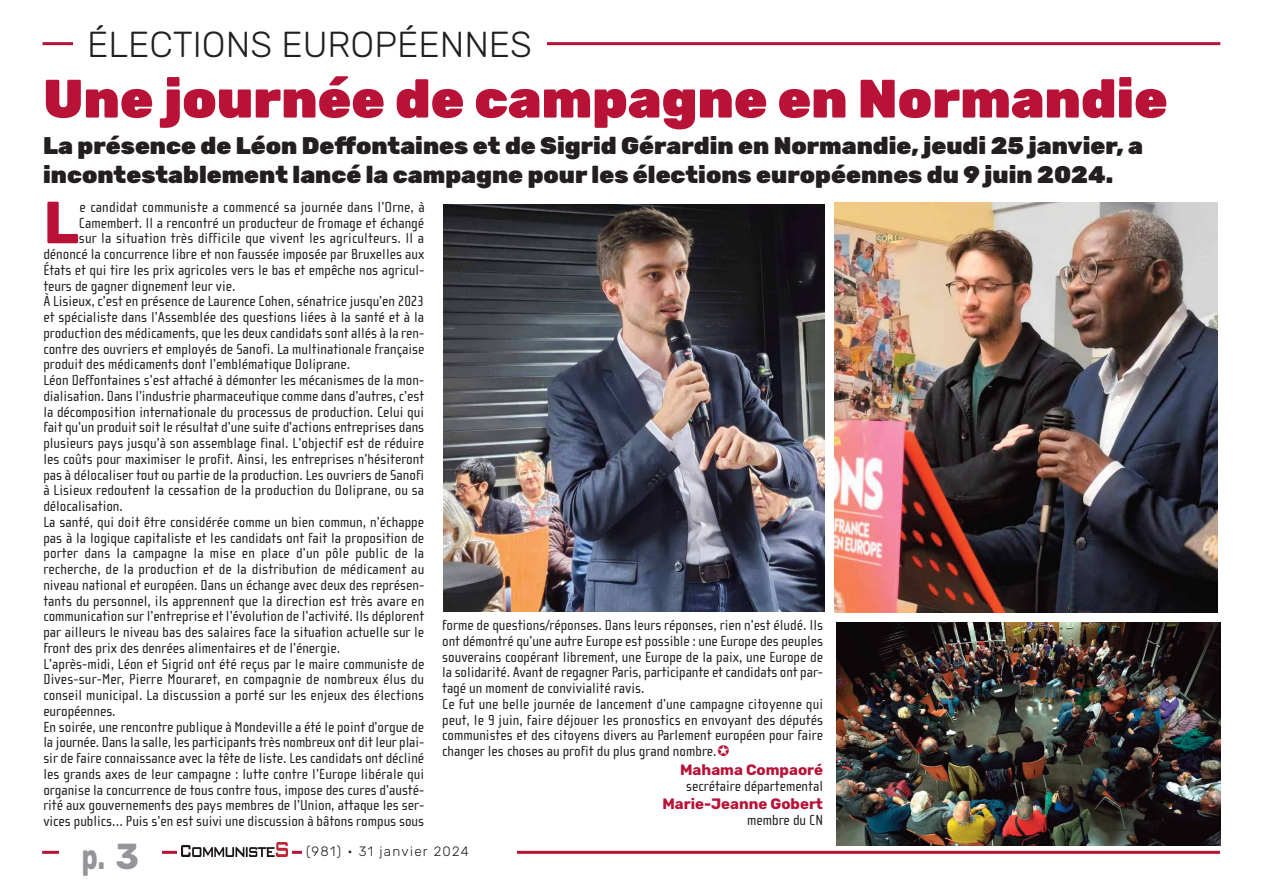
<style>
.page{position:relative;width:1263px;height:893px;background:#fff}
.page>*{position:absolute;margin:0;border:0;box-sizing:border-box;transform-origin:0 0}
.t1{font:700 59.4px "Rubik";color:#b81237}
.t2{font:900 54px "Rubik";color:#b81237}
.t3{font:300 36px "Rubik";color:#231f20}
.t4{font:700 36px "Rubik";color:#939598;scale:.7 1}
.t5{font:900 24px/29.2px "Rubik";color:#231f20}
.t6{font:15px/15.8px "Cholla Sans";color:#231f20}
.t7{font:700 15px "Rubik";color:#b81237}
.t8{font:300 13.5px "Rubik";letter-spacing:.095em;color:#231f20}
</style>
<div class="page">
<hr style="left:42px;top:851px;width:1178px;height:3px;background:#b81237">
<hr style="left:43px;top:42px;width:1177px;height:3px;background:#b81237">
<div style="left:302px;top:843px;width:215px;height:17px;background:#fff"></div>
<div style="left:60px;top:835px;width:102px;height:46px;background:#fff"></div>
<div style="left:177px;top:842px;width:114px;height:19px;background:#fff"></div>
<img style="left:182px;top:843px;width:105px;height:14px">
<div style="left:73px;top:23px;width:474px;height:51px;background:#fff"></div>
<img style="left:836px;top:623px;width:384px;height:223px">
<img style="left:834px;top:203px;width:383px;height:409px">
<img style="left:444px;top:204px;width:381px;height:407px">
<h3 class="t3" style="left:87px;top:23px;width:446px">ÉLECTIONS EUROPÉENNES</h3>
<h2 class="t2" style="left:43px;top:67px;width:1126px">Une journée de campagne en Normandie</h2>
<h3 class="t5" style="left:43px;top:131px;width:1101px">La présence de Léon Deffontaines et de Sigrid Gérardin en Normandie, jeudi 25 janvier, a incontestablement lancé la campagne pour les élections européennes du 9 juin 2024.</h3>
<h1 class="t1" style="left:43px;top:188px;width:37px">L</h1>
<p class="t6" style="left:80px;top:200px;width:347px">e candidat communiste a commencé sa journée dans l’Orne, à</p>
<p class="t6" style="left:79px;top:216px;width:347px">Camembert. Il a rencontré un producteur de fromage et échangé</p>
<p class="t6" style="left:79px;top:232px;width:347px">sur la situation très difficile que vivent les agriculteurs. Il a</p>
<p class="t6" style="left:43px;top:248px;width:382px">dénoncé la concurrence libre et non faussée imposée par Bruxelles aux</p>
<p class="t6" style="left:43px;top:263px;width:382px">États et qui tire les prix agricoles vers le bas et empêche nos agricul-</p>
<p class="t6" style="left:43px;top:279px;width:194px">teurs de gagner dignement leur vie.</p>
<p class="t6" style="left:43px;top:295px;width:382px">À Lisieux, c’est en présence de Laurence Cohen, sénatrice jusqu’en 2023</p>
<p class="t6" style="left:43px;top:311px;width:382px">et spécialiste dans l’Assemblée des questions liées à la santé et à la</p>
<p class="t6" style="left:43px;top:326px;width:382px">production des médicaments, que les deux candidats sont allés à la ren-</p>
<p class="t6" style="left:43px;top:342px;width:382px">contre des ouvriers et employés de Sanofi. La multinationale française</p>
<p class="t6" style="left:43px;top:358px;width:308px">produit des médicaments dont l’emblématique Doliprane.</p>
<p class="t6" style="left:43px;top:374px;width:382px">Léon Deffontaines s’est attaché à démonter les mécanismes de la mon-</p>
<p class="t6" style="left:43px;top:389px;width:382px">dialisation. Dans l’industrie pharmaceutique comme dans d’autres, c’est</p>
<p class="t6" style="left:43px;top:405px;width:382px">la décomposition internationale du processus de production. Celui qui</p>
<p class="t6" style="left:43px;top:421px;width:382px">fait qu’un produit soit le résultat d’une suite d’actions entreprises dans</p>
<p class="t6" style="left:43px;top:437px;width:382px">plusieurs pays jusqu’à son assemblage final. L’objectif est de réduire</p>
<p class="t6" style="left:43px;top:452px;width:382px">les coûts pour maximiser le profit. Ainsi, les entreprises n’hésiteront</p>
<p class="t6" style="left:43px;top:468px;width:382px">pas à délocaliser tout ou partie de la production. Les ouvriers de Sanofi</p>
<p class="t6" style="left:43px;top:484px;width:382px">à Lisieux redoutent la cessation de la production du Doliprane, ou sa</p>
<p class="t6" style="left:43px;top:500px;width:81px">délocalisation.</p>
<p class="t6" style="left:43px;top:515px;width:382px">La santé, qui doit être considérée comme un bien commun, n’échappe</p>
<p class="t6" style="left:43px;top:531px;width:382px">pas à la logique capitaliste et les candidats ont fait la proposition de</p>
<p class="t6" style="left:43px;top:547px;width:382px">porter dans la campagne la mise en place d’un pôle public de la</p>
<p class="t6" style="left:43px;top:563px;width:382px">recherche, de la production et de la distribution de médicament au</p>
<p class="t6" style="left:43px;top:578px;width:382px">niveau national et européen. Dans un échange avec deux des représen-</p>
<p class="t6" style="left:43px;top:594px;width:382px">tants du personnel, ils apprennent que la direction est très avare en</p>
<p class="t6" style="left:43px;top:610px;width:382px">communication sur l’entreprise et l’évolution de l’activité. Ils déplorent</p>
<p class="t6" style="left:43px;top:626px;width:382px">par ailleurs le niveau bas des salaires face la situation actuelle sur le</p>
<p class="t6" style="left:43px;top:641px;width:298px">front des prix des denrées alimentaires et de l’énergie.</p>
<p class="t6" style="left:43px;top:657px;width:382px">L’après-midi, Léon et Sigrid ont été reçus par le maire communiste de</p>
<p class="t6" style="left:43px;top:673px;width:382px">Dives-sur-Mer, Pierre Mouraret, en compagnie de nombreux élus du</p>
<p class="t6" style="left:43px;top:689px;width:382px">conseil municipal. La discussion a porté sur les enjeux des élections</p>
<p class="t6" style="left:43px;top:704px;width:74px">européennes.</p>
<p class="t6" style="left:43px;top:720px;width:382px">En soirée, une rencontre publique à Mondeville a été le point d’orgue de</p>
<p class="t6" style="left:43px;top:736px;width:382px">la journée. Dans la salle, les participants très nombreux ont dit leur plai-</p>
<p class="t6" style="left:43px;top:752px;width:382px">sir de faire connaissance avec la tête de liste. Les candidats ont décliné</p>
<p class="t6" style="left:43px;top:767px;width:382px">les grands axes de leur campagne : lutte contre l’Europe libérale qui</p>
<p class="t6" style="left:43px;top:783px;width:382px">organise la concurrence de tous contre tous, impose des cures d’austé-</p>
<p class="t6" style="left:43px;top:799px;width:382px">rité aux gouvernements des pays membres de l’Union, attaque les ser-</p>
<p class="t6" style="left:43px;top:815px;width:382px">vices publics… Puis s’en est suivi une discussion à bâtons rompus sous</p>
<p class="t6" style="left:442px;top:619px;width:382px">forme de questions/réponses. Dans leurs réponses, rien n’est éludé. Ils ont démontré qu’une autre Europe est possible : une Europe des peuples souverains coopérant librement, une Europe de la paix, une Europe de la solidarité. Avant de regagner Paris, participante et candidats ont par&shy;tagé un moment de convivialité ravis.<br>Ce fut une belle journée de lancement d’une campagne citoyenne qui peut, le 9 juin, faire déjouer les pronostics en envoyant des députés communistes et des citoyens divers au Parlement européen pour faire changer les choses au profit du plus grand nombre.</p>
<p class="t7" style="left:680px;top:761px;width:144px">Mahama Compaoré</p>
<p class="t6" style="left:686px;top:779px;width:138px">secrétaire départemental</p>
<p class="t7" style="left:662px;top:795px;width:162px">Marie-Jeanne Gobert</p>
<p class="t6" style="left:747px;top:814px;width:77px">membre du CN</p>
<p class="t8" style="left:306px;top:843px;width:164px">(981) • 31 janvier 2024</p>
<h3 class="t4" style="left:82px;top:835px;width:83px">p. 3</h3>
</div>
